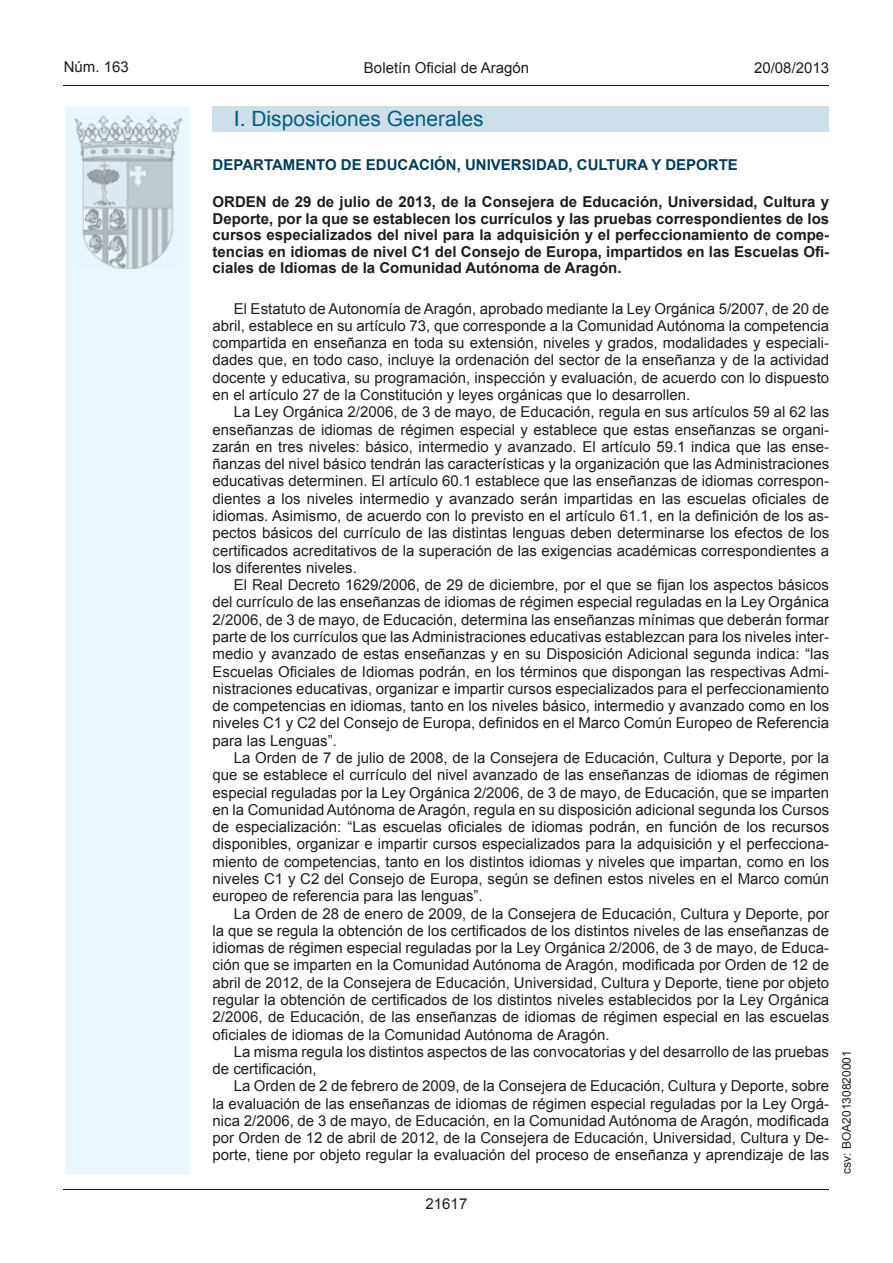
<style>
.page{position:relative;width:893px;height:1263px;background:#fff}
.page>*{position:absolute;margin:0;border:0;box-sizing:border-box;transform-origin:0 0}
.t1{font:21px "Arial";color:#005f7c}
.t2{font:15px/17.2px "Arial";color:#1d1e1f;text-align:justify}
.t3{font:700 15px/16.5px "Arial";color:#1d1e1f;text-align:justify}
.t4{font:700 15px "Arial";color:#003e5a}
.t5{font:12px "Arial";color:#1d1e1f}
</style>
<div class="page">
<hr style="left:64px;top:85px;width:765px;height:1px;background:#1d1e1f">
<div style="left:65px;top:106px;width:125px;height:1069px;background:#ebf7fe"></div>
<img style="left:75px;top:115px;width:106px;height:153px">
<hr style="left:64px;top:1189px;width:765px;height:1px;background:#1d1e1f">
<div style="left:213px;top:106px;width:616px;height:26px;background:#cedfe9"></div>
<svg style="left:237px;top:111px;width:7px;height:15px"></svg>
<svg style="left:253px;top:111px;width:98px;height:19px"></svg>
<svg style="left:395px;top:110px;width:66px;height:16px"></svg>
<p class="t2" style="left:64px;top:59px;width:67px">Núm. 163</p>
<p class="t2" style="left:364px;top:59px;width:167px">Boletín Oficial de Aragón</p>
<p class="t2" style="left:754px;top:59px;width:77px">20/08/2013</p>
<h1 class="t1" style="left:234px;top:104px;width:251px">I. Disposiciones Generales</h1>
<p class="t4" style="left:213px;top:154px;width:527px">DEPARTAMENTO DE EDUCACIÓN, UNIVERSIDAD, CULTURA Y DEPORTE</p>
<p class="t3" style="left:213px;top:194px;width:618px">ORDEN de 29 de julio de 2013, de la Consejera de Educación, Universidad, Cultura y Deporte, por la que se establecen los currículos y las pruebas correspondientes de los cursos especializados del nivel para la adquisición y el perfeccionamiento de compe&shy;tencias en idiomas de nivel C1 del Consejo de Europa, impartidos en las Escuelas Ofi&shy;ciales de Idiomas de la Comunidad Autónoma de Aragón.</p>
<p class="t2" style="left:213px;top:300px;width:618px;text-indent:21px">El Estatuto de Autonomía de Aragón, aprobado mediante la Ley Orgánica 5/2007, de 20 de abril, establece en su artículo 73, que corresponde a la Comunidad Autónoma la competencia compartida en enseñanza en toda su extensión, niveles y grados, modalidades y especiali&shy;dades que, en todo caso, incluye la ordenación del sector de la enseñanza y de la actividad docente y educativa, su programación, inspección y evaluación, de acuerdo con lo dispuesto en el artículo 27 de la Constitución y leyes orgánicas que lo desarrollen.</p>
<p class="t2" style="left:213px;top:404px;width:618px;text-indent:21px">La Ley Orgánica 2/2006, de 3 de mayo, de Educación, regula en sus artículos 59 al 62 las enseñanzas de idiomas de régimen especial y establece que estas enseñanzas se organi&shy;zarán en tres niveles: básico, intermedio y avanzado. El artículo 59.1 indica que las ense&shy;ñanzas del nivel básico tendrán las características y la organización que las Administraciones educativas determinen. El artículo 60.1 establece que las enseñanzas de idiomas correspon&shy;dientes a los niveles intermedio y avanzado serán impartidas en las escuelas oficiales de idiomas. Asimismo, de acuerdo con lo previsto en el artículo 61.1, en la definición de los as&shy;pectos básicos del currículo de las distintas lenguas deben determinarse los efectos de los certificados acreditativos de la superación de las exigencias académicas correspondientes a los diferentes niveles.</p>
<p class="t2" style="left:213px;top:576px;width:618px;text-indent:21px">El Real Decreto 1629/2006, de 29 de diciembre, por el que se fijan los aspectos básicos del currículo de las enseñanzas de idiomas de régimen especial reguladas en la Ley Orgánica 2/2006, de 3 de mayo, de Educación, determina las enseñanzas mínimas que deberán formar parte de los currículos que las Administraciones educativas establezcan para los niveles inter&shy;medio y avanzado de estas enseñanzas y en su Disposición Adicional segunda indica: “las Escuelas Oficiales de Idiomas podrán, en los términos que dispongan las respectivas Admi&shy;nistraciones educativas, organizar e impartir cursos especializados para el perfeccionamiento de competencias en idiomas, tanto en los niveles básico, intermedio y avanzado como en los niveles C1 y C2 del Consejo de Europa, definidos en el Marco Común Europeo de Referencia para las Lenguas”.</p>
<p class="t2" style="left:213px;top:749px;width:618px;text-indent:21px">La Orden de 7 de julio de 2008, de la Consejera de Educación, Cultura y Deporte, por la que se establece el currículo del nivel avanzado de las enseñanzas de idiomas de régimen especial reguladas por la Ley Orgánica 2/2006, de 3 de mayo, de Educación, que se imparten en la Comunidad Autónoma de Aragón, regula en su disposición adicional segunda los Cursos de especialización: “Las escuelas oficiales de idiomas podrán, en función de los recursos disponibles, organizar e impartir cursos especializados para la adquisición y el perfecciona&shy;miento de competencias, tanto en los distintos idiomas y niveles que impartan, como en los niveles C1 y C2 del Consejo de Europa, según se definen estos niveles en el Marco común europeo de referencia para las lenguas”.</p>
<p class="t2" style="left:213px;top:905px;width:618px;text-indent:21px">La Orden de 28 de enero de 2009, de la Consejera de Educación, Cultura y Deporte, por la que se regula la obtención de los certificados de los distintos niveles de las enseñanzas de idiomas de régimen especial reguladas por la Ley Orgánica 2/2006, de 3 de mayo, de Educa&shy;ción que se imparten en la Comunidad Autónoma de Aragón, modificada por Orden de 12 de abril de 2012, de la Consejera de Educación, Universidad, Cultura y Deporte, tiene por objeto regular la obtención de certificados de los distintos niveles establecidos por la Ley Orgánica 2/2006, de Educación, de las enseñanzas de idiomas de régimen especial en las escuelas oficiales de idiomas de la Comunidad Autónoma de Aragón.</p>
<p class="t2" style="left:213px;top:1043px;width:618px;text-indent:21px">La misma regula los distintos aspectos de las convocatorias y del desarrollo de las pruebas de certificación,</p>
<p class="t2" style="left:213px;top:1077px;width:618px;text-indent:21px">La Orden de 2 de febrero de 2009, de la Consejera de Educación, Cultura y Deporte, sobre la evaluación de las enseñanzas de idiomas de régimen especial reguladas por la Ley Orgá&shy;nica 2/2006, de 3 de mayo, de Educación, en la Comunidad Autónoma de Aragón, modificada por Orden de 12 de abril de 2012, de la Consejera de Educación, Universidad, Cultura y De&shy;porte, tiene por objeto regular la evaluación del proceso de enseñanza y aprendizaje de las</p>
<p class="t2" style="left:426px;top:1195px;width:43px">21617</p>
<p class="t5" style="left:839px;top:1174px;width:125px;rotate:-90deg">csv: BOA20130820001</p>
</div>
